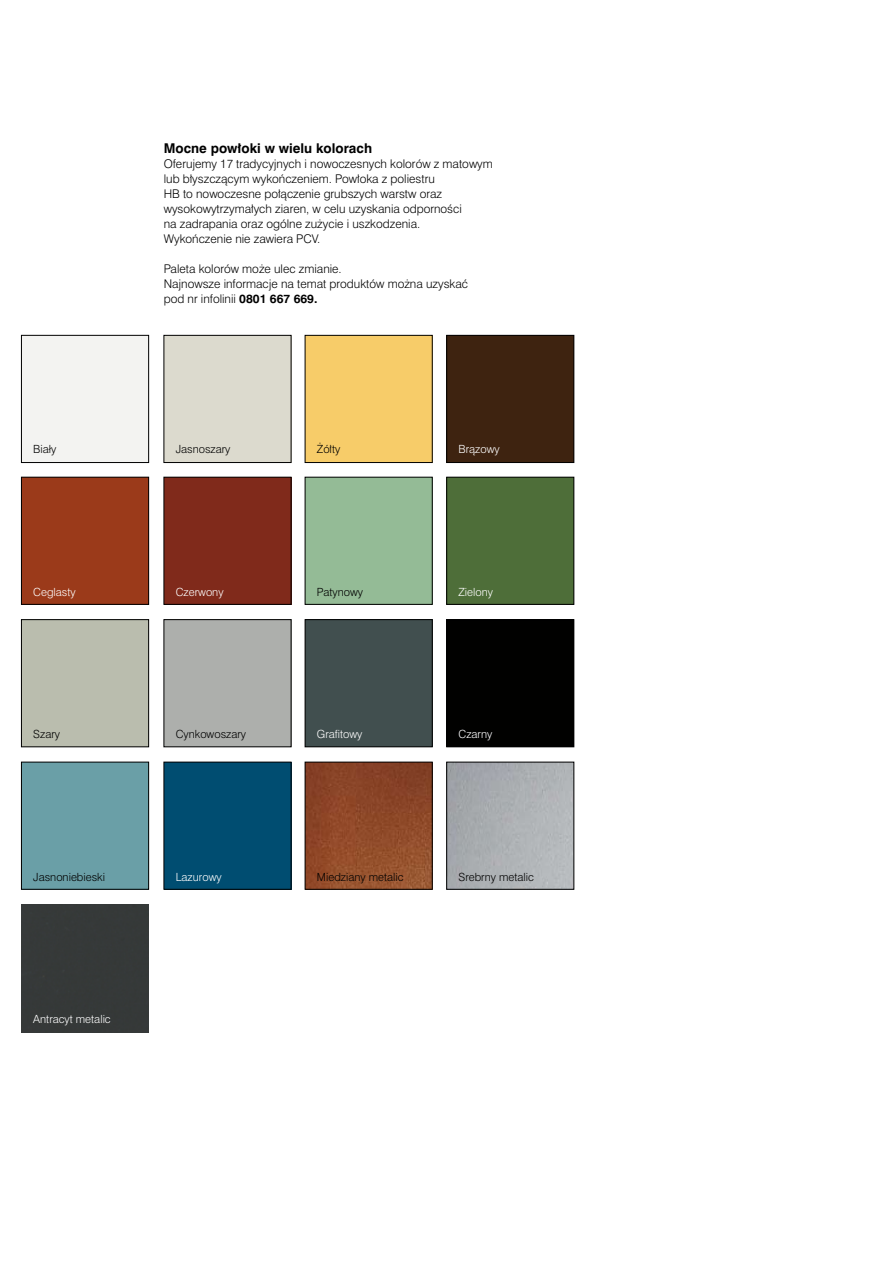
<style>
.page{position:relative;width:893px;height:1263px;background:#fff}
.page>*{position:absolute;margin:0;border:0;box-sizing:border-box;transform-origin:0 0}
.t1{font:700 13.5px "Swiss 721 PL";color:#000}
.t2{font:300 12px/15px "Swiss 721 PL";color:#000}
.t3{font:300 11.25px "Swiss 721 PL";color:#000}
.t4{font:300 11.25px "Swiss 721 PL";color:#fff}
.s1{font-weight:700}
</style>
<div class="page">
<div style="left:21px;top:904px;width:128px;height:128px;background:#353939"></div>
<div style="left:21px;top:335px;width:128px;height:127px;background:#f3f3f1"></div>
<div style="left:21px;top:335px;width:128px;height:128px;border:1px solid #000"></div>
<div style="left:164px;top:335px;width:127px;height:127px;background:#dcdace"></div>
<div style="left:164px;top:335px;width:127px;height:128px;border:1px solid #000"></div>
<div style="left:305px;top:335px;width:127px;height:127px;background:#f7cc69"></div>
<div style="left:305px;top:335px;width:127px;height:128px;border:1px solid #000"></div>
<div style="left:447px;top:335px;width:127px;height:127px;background:#3e2310"></div>
<div style="left:446px;top:335px;width:128px;height:128px;border:1px solid #000"></div>
<div style="left:21px;top:477px;width:128px;height:127px;background:#9b3a1a"></div>
<div style="left:21px;top:477px;width:128px;height:127px;border:1px solid #000"></div>
<div style="left:164px;top:477px;width:127px;height:127px;background:#802a1b"></div>
<div style="left:447px;top:477px;width:127px;height:127px;background:#4e6e39"></div>
<div style="left:446px;top:477px;width:128px;height:127px;border:1px solid #000"></div>
<div style="left:21px;top:620px;width:128px;height:127px;background:#babdae"></div>
<div style="left:21px;top:619px;width:128px;height:128px;border:1px solid #000"></div>
<div style="left:164px;top:620px;width:127px;height:127px;background:#adafac"></div>
<div style="left:164px;top:619px;width:127px;height:128px;border:1px solid #000"></div>
<div style="left:305px;top:620px;width:127px;height:127px;background:#414f4f"></div>
<div style="left:305px;top:619px;width:127px;height:128px;border:1px solid #000"></div>
<div style="left:447px;top:620px;width:127px;height:127px;background:#010100"></div>
<div style="left:446px;top:619px;width:128px;height:128px;border:1px solid #000"></div>
<div style="left:21px;top:762px;width:128px;height:127px;background:#6a9fa7"></div>
<div style="left:21px;top:762px;width:128px;height:127px;border:1px solid #000"></div>
<div style="left:164px;top:762px;width:127px;height:127px;background:#004d71"></div>
<img style="left:448px;top:764px;width:124px;height:123px">
<div style="left:305px;top:477px;width:127px;height:127px;background:#94bb96"></div>
<img style="left:307px;top:764px;width:123px;height:123px">
<div style="left:305px;top:762px;width:127px;height:127px;border:1px solid #000"></div>
<p class="t1" style="left:164px;top:140px;width:210px">Mocne pow∏oki w wielu kolorach</p>
<p class="t2" style="left:164px;top:156px;width:331px">Oferujemy 17 tradycyjnych i nowoczesnych kolorów z matowym lub b∏yszczàcym wykoƒczeniem. Pow∏oka z poliestru<br>HB to nowoczesne po∏àczenie grubszych warstw oraz wysokowytrzyma∏ych ziaren, w celu uzyskania odpornoÊci<br>na zadrapania oraz ogólne zu˝ycie i uszkodzenia.<br>Wykoƒczenie nie zawiera PCV.</p>
<p class="t2" style="left:164px;top:261px;width:306px">Paleta kolorów mo˝e ulec zmianie.<br>Najnowsze informacje na temat produktów mo˝na uzyskaç pod nr infolinii <span class="s1">0801 667 669.</span></p>
<p class="t3" style="left:33px;top:442px;width:25px">Biały</p>
<p class="t3" style="left:176px;top:442px;width:56px">Jasnoszary</p>
<p class="t3" style="left:317px;top:442px;width:25px">˚ó∏ty</p>
<p class="t4" style="left:459px;top:442px;width:43px">Bràzowy</p>
<p class="t4" style="left:33px;top:585px;width:44px">Ceglasty</p>
<p class="t4" style="left:176px;top:585px;width:49px">Czerwony</p>
<p class="t3" style="left:317px;top:585px;width:48px">Patynowy</p>
<p class="t4" style="left:459px;top:585px;width:36px">Zielony</p>
<p class="t3" style="left:33px;top:727px;width:28px">Szary</p>
<p class="t3" style="left:176px;top:727px;width:72px">Cynkowoszary</p>
<p class="t4" style="left:317px;top:727px;width:47px">Grafitowy</p>
<p class="t4" style="left:459px;top:727px;width:35px">Czarny</p>
<p class="t3" style="left:33px;top:870px;width:73px">Jasnoniebieski</p>
<p class="t4" style="left:176px;top:870px;width:47px">Lazurowy</p>
<p class="t3" style="left:317px;top:870px;width:88px">Miedziany metalic</p>
<p class="t3" style="left:459px;top:870px;width:77px">Srebrny metalic</p>
<p class="t4" style="left:33px;top:1012px;width:79px">Antracyt metalic</p>
</div>
